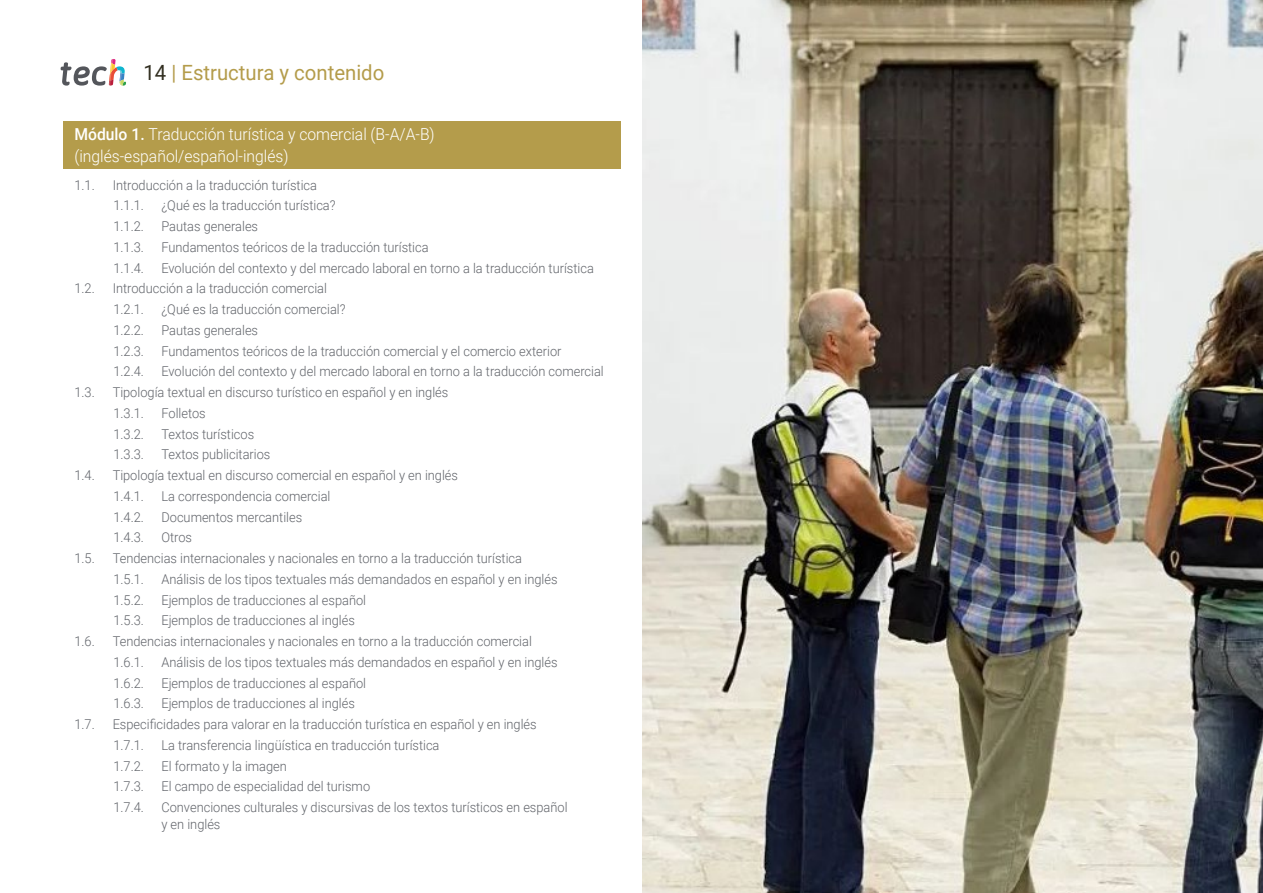
<style>
.page{position:relative;width:1263px;height:893px;background:#fff}
.page>*{position:absolute;margin:0;border:0;box-sizing:border-box;transform-origin:0 0}
.t1{font:21px "Roboto";color:#b49c4b}
.t2{font:300 16.5px/22.5px "Roboto";color:#fff;scale:.95 1}
.t3{font:300 13.5px/20.7px "Roboto";color:#61646a;scale:.95 1}
.s1{color:#312e20}
.s2{font-weight:500}
</style>
<div class="page">
<img style="left:642px;top:0;width:621px;height:893px">
<svg style="left:61px;top:59px;width:65px;height:27px"></svg>
<div style="left:63px;top:121px;width:558px;height:48px;background:#b49c4b"></div>
<h1 class="t1" style="left:144px;top:57px;width:242px"><span class="s1">14</span> | Estructura y contenido</h1>
<p class="t2" style="left:74px;top:122px;width:381px"><span class="s2">Módulo 1.</span> Traducción turística y comercial (B-A/A-B) (inglés-español/español-inglés)</p>
<p class="t3" style="left:74px;top:174px;width:23px">1.1.</p>
<p class="t3" style="left:113px;top:174px;width:217px">Introducción a la traducción turística<br>1.1.1.</p>
<p class="t3" style="left:161px;top:195px;width:185px">¿Qué es la traducción turística?</p>
<p class="t3" style="left:113px;top:215px;width:34px">1.1.2.</p>
<p class="t3" style="left:161px;top:215px;width:103px">Pautas generales</p>
<p class="t3" style="left:113px;top:236px;width:34px">1.1.3.</p>
<p class="t3" style="left:161px;top:236px;width:283px">Fundamentos teóricos de la traducción turística</p>
<p class="t3" style="left:113px;top:257px;width:34px">1.1.4.</p>
<p class="t3" style="left:161px;top:257px;width:457px">Evolución del contexto y del mercado laboral en torno a la traducción turística</p>
<p class="t3" style="left:74px;top:278px;width:23px">1.2.</p>
<p class="t3" style="left:113px;top:278px;width:227px">Introducción a la traducción comercial<br>1.2.1.</p>
<p class="t3" style="left:161px;top:298px;width:195px">¿Qué es la traducción comercial?</p>
<p class="t3" style="left:113px;top:319px;width:34px">1.2.2.</p>
<p class="t3" style="left:161px;top:319px;width:103px">Pautas generales</p>
<p class="t3" style="left:113px;top:340px;width:34px">1.2.3.</p>
<p class="t3" style="left:161px;top:340px;width:423px">Fundamentos teóricos de la traducción comercial y el comercio exterior</p>
<p class="t3" style="left:113px;top:361px;width:34px">1.2.4.</p>
<p class="t3" style="left:161px;top:361px;width:467px">Evolución del contexto y del mercado laboral en torno a la traducción comercial</p>
<p class="t3" style="left:74px;top:381px;width:23px">1.3.</p>
<p class="t3" style="left:113px;top:381px;width:355px">Tipología textual en discurso turístico en español y en inglés<br>1.3.1.</p>
<p class="t3" style="left:161px;top:402px;width:48px">Folletos</p>
<p class="t3" style="left:113px;top:423px;width:34px">1.3.2.</p>
<p class="t3" style="left:161px;top:423px;width:99px">Textos turísticos</p>
<p class="t3" style="left:113px;top:444px;width:34px">1.3.3.</p>
<p class="t3" style="left:161px;top:444px;width:116px">Textos publicitarios</p>
<p class="t3" style="left:74px;top:464px;width:23px">1.4.</p>
<p class="t3" style="left:113px;top:464px;width:365px">Tipología textual en discurso comercial en español y en inglés<br>1.4.1.</p>
<p class="t3" style="left:161px;top:485px;width:179px">La correspondencia comercial</p>
<p class="t3" style="left:113px;top:506px;width:34px">1.4.2.</p>
<p class="t3" style="left:161px;top:506px;width:150px">Documentos mercantiles</p>
<p class="t3" style="left:113px;top:527px;width:34px">1.4.3.</p>
<p class="t3" style="left:161px;top:527px;width:34px">Otros</p>
<p class="t3" style="left:74px;top:547px;width:23px">1.5.</p>
<p class="t3" style="left:113px;top:547px;width:432px">Tendencias internacionales y nacionales en torno a la traducción turística<br>1.5.1.</p>
<p class="t3" style="left:161px;top:568px;width:418px">Análisis de los tipos textuales más demandados en español y en inglés</p>
<p class="t3" style="left:113px;top:589px;width:34px">1.5.2.</p>
<p class="t3" style="left:161px;top:589px;width:217px">Ejemplos de traducciones al español</p>
<p class="t3" style="left:113px;top:610px;width:34px">1.5.3.</p>
<p class="t3" style="left:161px;top:610px;width:205px">Ejemplos de traducciones al inglés</p>
<p class="t3" style="left:74px;top:630px;width:23px">1.6.</p>
<p class="t3" style="left:113px;top:630px;width:443px">Tendencias internacionales y nacionales en torno a la traducción comercial<br>1.6.1.</p>
<p class="t3" style="left:161px;top:651px;width:418px">Análisis de los tipos textuales más demandados en español y en inglés</p>
<p class="t3" style="left:113px;top:672px;width:34px">1.6.2.</p>
<p class="t3" style="left:161px;top:672px;width:217px">Ejemplos de traducciones al español</p>
<p class="t3" style="left:113px;top:693px;width:34px">1.6.3.</p>
<p class="t3" style="left:161px;top:693px;width:205px">Ejemplos de traducciones al inglés</p>
<p class="t3" style="left:74px;top:713px;width:23px">1.7.</p>
<p class="t3" style="left:113px;top:713px;width:448px">Especificidades para valorar en la traducción turística en español y en inglés<br>1.7.1.</p>
<p class="t3" style="left:161px;top:734px;width:294px">La transferencia lingüística en traducción turística</p>
<p class="t3" style="left:113px;top:755px;width:34px">1.7.2.</p>
<p class="t3" style="left:161px;top:755px;width:134px">El formato y la imagen</p>
<p class="t3" style="left:113px;top:776px;width:34px">1.7.3.</p>
<p class="t3" style="left:161px;top:776px;width:221px">El campo de especialidad del turismo</p>
<p class="t3" style="left:113px;top:796px;width:34px">1.7.4.</p>
<p class="t3" style="left:161px;top:799px;width:429px;line-height:16.5px">Convenciones culturales y discursivas de los textos turísticos en español y en inglés</p>
</div>
